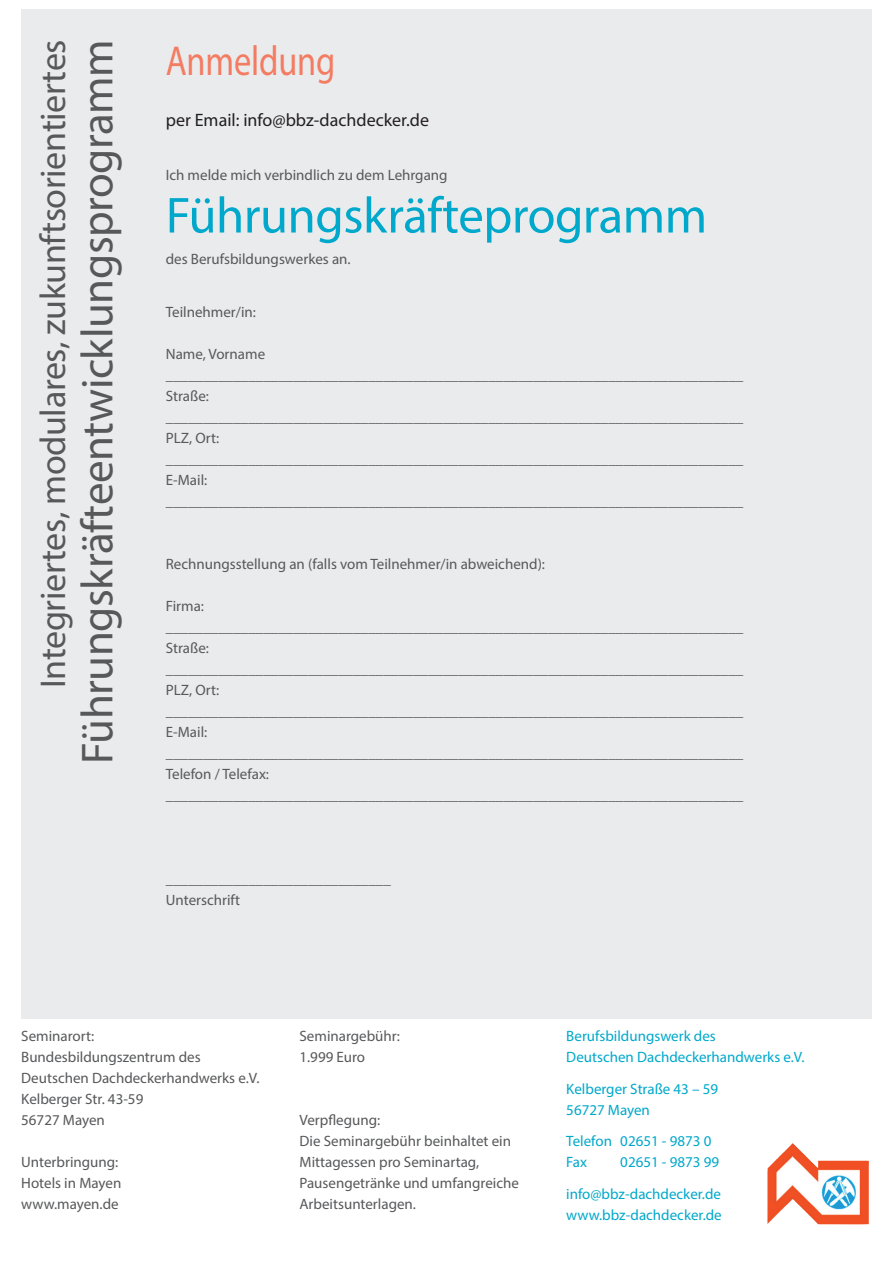
<style>
.page{position:relative;width:893px;height:1263px;background:#fff}
.page>*{position:absolute;margin:0;border:0;box-sizing:border-box;transform-origin:0 0}
.Headline_dick_weiß{font:51px "Myriad Pro";letter-spacing:-.01em;color:#00a8cb}
.Headline_dick_weiß-2{font:45px "Myriad Pro";letter-spacing:-.01em;color:#57585a}
.Dozent{font:42px "Myriad Pro";letter-spacing:-.005em;color:#f37c62;scale:.82 1}
.Headline_dünn_weiß{font:36px "Myriad Pro";letter-spacing:-.01em;color:#57585a}
.Beschreibung_blau{font:18px "Myriad Pro";color:#231f20}
.Fliesstext{font:15px "Myriad Pro";color:#57585a}
.Zwischenheadline{font:15px/21px "Myriad Pro";color:#57585a}
.t1{font:15px/21px "Myriad Pro";color:#00a8cb}
.Fließtext_weiß{font:15px/21px "Myriad Pro";color:#57585a}
.Headline_dick_weiß-3{font:15px "Myriad Pro";color:#57585a}
</style>
<div class="page">
<div style="left:21px;top:10px;width:851px;height:1009px;background:#eaebec"></div>
<img style="left:767px;top:1143px;width:102px;height:81px">
<p class="Headline_dünn_weiß" style="left:31px;top:688px;width:650px;rotate:-90deg">Integriertes, modulares, zukunftsorientiertes</p>
<p class="Headline_dick_weiß-2" style="left:70px;top:763px;width:725px;rotate:-90deg">Führungskräfteentwicklungsprogramm</p>
<p class="Dozent" style="left:166px;top:35px;width:208px">Anmeldung</p>
<p class="Beschreibung_blau" style="left:166px;top:109px;width:265px">per Email: info@bbz-dachdecker.de</p>
<p class="Zwischenheadline" style="left:166px;top:164px;width:283px">Ich melde mich verbindlich zu dem Lehrgang</p>
<p class="Headline_dick_weiß" style="left:166px;top:184px;width:543px">Führungskräfteprogramm</p>
<p class="Headline_dick_weiß-3" style="left:166px;top:250px;width:186px">des Berufsbildungswerkes an.</p>
<p class="Zwischenheadline" style="left:166px;top:301px;width:92px">Teilnehmer/in:</p>
<p class="Fliesstext" style="left:166px;top:344px;width:101px">Name, Vorname</p>
<p class="Fliesstext" style="left:166px;top:365px;width:579px">_____________________________________________________________________________</p>
<p class="Fliesstext" style="left:166px;top:386px;width:45px">Straße:</p>
<p class="Fliesstext" style="left:166px;top:407px;width:579px">_____________________________________________________________________________</p>
<p class="Fliesstext" style="left:166px;top:428px;width:55px">PLZ, Ort:</p>
<p class="Fliesstext" style="left:166px;top:449px;width:579px">_____________________________________________________________________________</p>
<p class="Fliesstext" style="left:166px;top:470px;width:43px">E-Mail:</p>
<p class="Fliesstext" style="left:166px;top:491px;width:579px">_____________________________________________________________________________</p>
<p class="Zwischenheadline" style="left:166px;top:553px;width:381px">Rechnungsstellung an (falls vom Teilnehmer/in abweichend):</p>
<p class="Fliesstext" style="left:166px;top:596px;width:40px">Firma:</p>
<p class="Fliesstext" style="left:166px;top:617px;width:579px">_____________________________________________________________________________</p>
<p class="Fliesstext" style="left:166px;top:638px;width:45px">Straße:</p>
<p class="Fliesstext" style="left:166px;top:659px;width:579px">_____________________________________________________________________________</p>
<p class="Fliesstext" style="left:166px;top:680px;width:55px">PLZ, Ort:</p>
<p class="Fliesstext" style="left:166px;top:701px;width:579px">_____________________________________________________________________________</p>
<p class="Fliesstext" style="left:166px;top:722px;width:43px">E-Mail:</p>
<p class="Fliesstext" style="left:166px;top:743px;width:579px">_____________________________________________________________________________</p>
<p class="Fliesstext" style="left:166px;top:764px;width:105px">Telefon / Telefax:</p>
<p class="Fliesstext" style="left:166px;top:785px;width:579px">_____________________________________________________________________________</p>
<p class="Fliesstext" style="left:166px;top:869px;width:227px">______________________________</p>
<p class="Fliesstext" style="left:166px;top:890px;width:76px">Unterschrift</p>
<p class="Fließtext_weiß" style="left:21px;top:1025px;width:74px">Seminarort:</p>
<p class="Fließtext_weiß" style="left:21px;top:1046px;width:181px">Bundesbildungszentrum des</p>
<p class="Fließtext_weiß" style="left:21px;top:1067px;width:240px">Deutschen Dachdeckerhandwerks e.V.</p>
<p class="Fließtext_weiß" style="left:21px;top:1088px;width:124px">Kelberger Str. 43-59<br>56727 Mayen</p>
<p class="Fließtext_weiß" style="left:21px;top:1151px;width:99px">Unterbringung:</p>
<p class="Fließtext_weiß" style="left:21px;top:1172px;width:102px">Hotels in Mayen</p>
<p class="Fließtext_weiß" style="left:21px;top:1193px;width:99px">www.mayen.de</p>
<p class="Zwischenheadline" style="left:299px;top:1025px;width:102px">Seminargebühr:</p>
<p class="Fliesstext" style="left:299px;top:1048px;width:67px">1.999 Euro</p>
<p class="Zwischenheadline" style="left:299px;top:1109px;width:82px">Verpflegung:</p>
<p class="Zwischenheadline" style="left:299px;top:1130px;width:221px">Die Seminargebühr beinhaltet ein<br>Mittagessen pro Seminartag,<br>Pausengetränke und umfangreiche<br>Arbeitsunterlagen.</p>
<p class="t1" style="left:566px;top:1025px;width:240px">Berufsbildungswerk des<br>Deutschen Dachdeckerhandwerks e.V.</p>
<p class="t1" style="left:566px;top:1078px;width:153px">Kelberger Straße 43 – 59<br>56727 Mayen</p>
<p class="t1" style="left:566px;top:1130px;width:147px">Telefon 02651 - 9873 0<br>Fax</p>
<p class="t1" style="left:620px;top:1151px;width:100px">02651 - 9873 99</p>
<p class="t1" style="left:566px;top:1183px;width:157px">info@bbz-dachdecker.de www.bbz-dachdecker.de</p>
</div>
